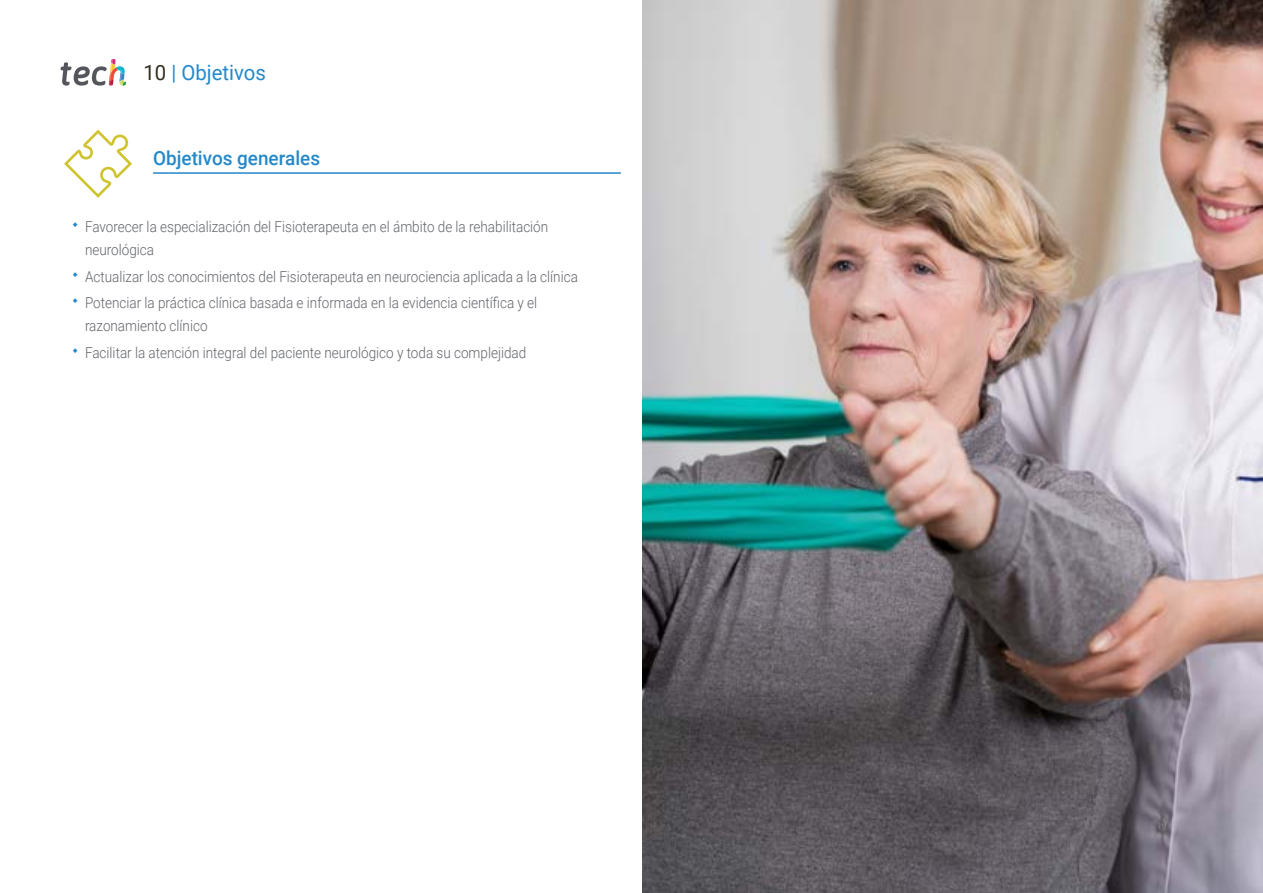
<style>
.page{position:relative;width:1263px;height:893px;background:#fff}
.page>*{position:absolute;margin:0;border:0;box-sizing:border-box;transform-origin:0 0}
.t1{font:21px "Roboto";color:#2488c9}
.t2{font:500 19.5px "Roboto";color:#2488c9}
.t3{font:300 15px/26.7px "Roboto";color:#61646a;scale:.9 1}
.s1{color:#312e20}
</style>
<div class="page">
<img style="left:642px;top:0;width:621px;height:893px">
<hr style="left:153px;top:173px;width:468px;height:1px;background:#2488c9">
<svg style="left:64px;top:130px;width:68px;height:68px"></svg>
<svg style="left:61px;top:59px;width:65px;height:27px"></svg>
<h1 class="t1" style="left:144px;top:57px;width:124px"><span class="s1">10</span> | Objetivos</h1>
<h2 class="t2" style="left:153px;top:144px;width:169px">Objetivos generales</h2>
<p class="t3" style="left:85px;top:215px;width:516px;line-height:22.5px">Favorecer la especialización del Fisioterapeuta en el ámbito de la rehabilitación neurológica</p>
<p class="t3" style="left:85px;top:262px;width:549px">Actualizar los conocimientos del Fisioterapeuta en neurociencia aplicada a la clínica<br>Potenciar la práctica clínica basada e informada en la evidencia científica y el</p>
<p class="t3" style="left:85px;top:312px;width:492px">razonamiento clínico<br>Facilitar la atención integral del paciente neurológico y toda su complejidad</p>
</div>
